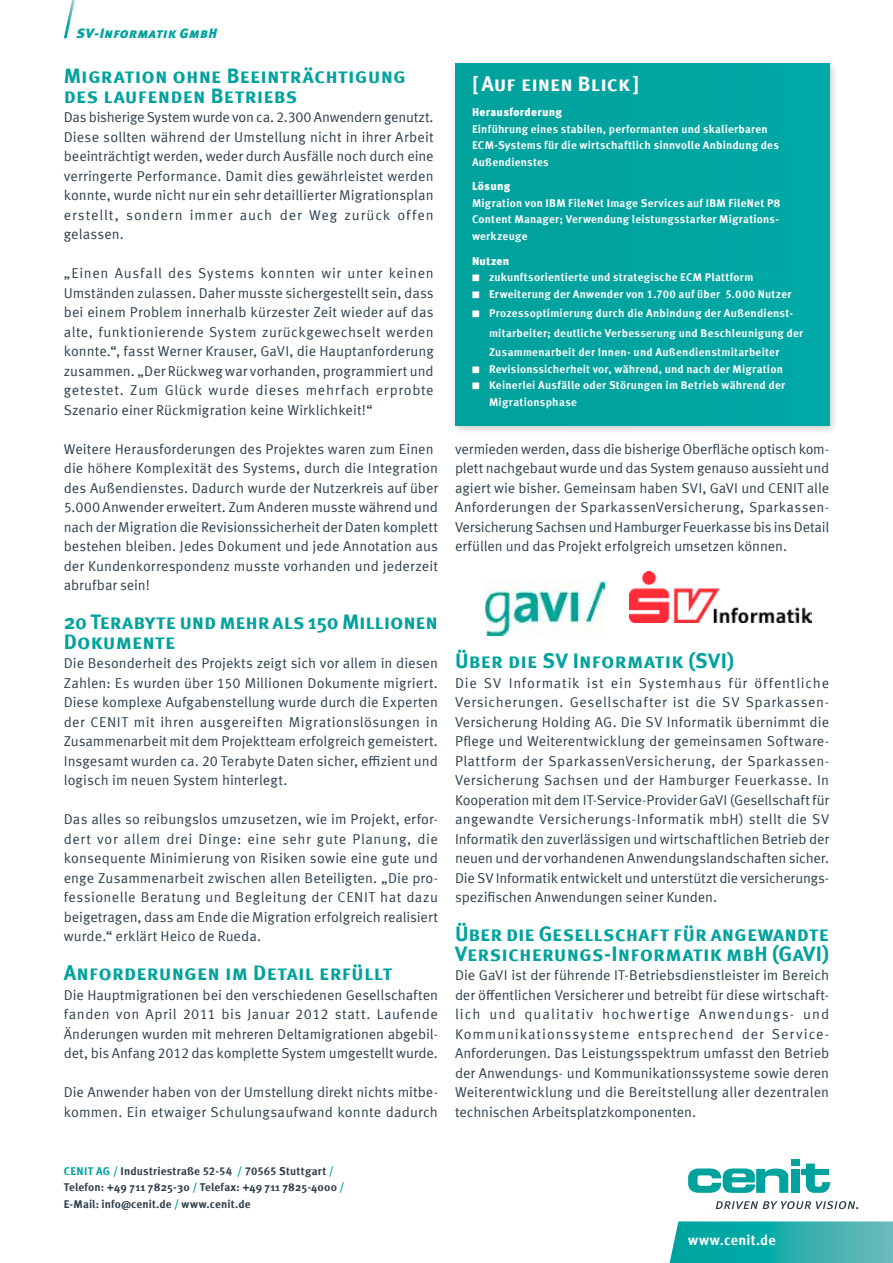
<style>
.page{position:relative;width:893px;height:1263px;background:#fff}
.page>*{position:absolute;margin:0;border:0;box-sizing:border-box;transform-origin:0 0}
.t1{font:700 21px/19.5px "Meta Sc Offc";letter-spacing:.005em;color:#00a29d}
.t2{font:700 21px "Meta Sc Offc";color:#fff}
.t3{font:14.25px/19.5px "Meta Offc Norm";color:#2d3e4b;text-align:justify}
.t4{font:700 14.25px "Meta Offc";letter-spacing:.015em;color:#fff}
.t5{font:italic 900 13.5px "Meta Sc Offc";letter-spacing:.035em;color:#00a29d}
.t6{font:700 11.25px/16.5px "Meta Offc";letter-spacing:.02em;color:#fff}
.t7{font:700 11.25px "Meta Offc";letter-spacing:.015em;color:#2d3e4b}
.t8{font:700 11.25px "Meta Sc Offc";letter-spacing:.015em;color:#2d3e4b}
.t9{font:900 11.25px "Meta Offc";letter-spacing:.025em;color:#fff}
.s1{font-family:"Meta Offc Norm";font-weight:400;font-size:9px}
.s2{font-family:"Meta Sc Offc";color:#00a29d}
.s3{color:#00a29d}
.s4{font-family:"Meta Offc"}
.s5{font-family:"Meta Offc";color:#00a29d}
</style>
<div class="page">
<svg style="left:64px;top:0;width:11px;height:38px"></svg>
<svg style="left:669px;top:1221px;width:224px;height:42px"></svg>
<div style="left:791px;top:1159px;width:9px;height:7px;background:#00a29d"></div>
<div style="left:791px;top:1169px;width:9px;height:24px;background:#00a29d"></div>
<svg style="left:688px;top:1168px;width:100px;height:25px"></svg>
<svg style="left:801px;top:1163px;width:29px;height:30px"></svg>
<svg style="left:716px;top:1201px;width:142px;height:8px"></svg>
<div style="left:451px;top:59px;width:388px;height:376px;background:#000;opacity:.2"></div>
<div style="left:455px;top:64px;width:374px;height:361px;background:#00a4a0"></div>
<img style="left:486px;top:581px;width:119px;height:55px">
<img style="left:630px;top:571px;width:181px;height:52px">
<p class="t5" style="left:77px;top:26px;width:142px">SV-Informatik GmbH</p>
<h1 class="t1" style="left:64px;top:67px;width:344px">Migration ohne Beeinträchtigung des laufenden Betriebs</h1>
<p class="t3" style="left:64px;top:108px;width:371px">Das bisherige System wurde von ca. 2.300 Anwendern genutzt.<br>Diese sollten während der Umstellung nicht in ihrer Arbeit beeinträchtigt werden, weder durch Ausfälle noch durch eine verringerte Performance. Damit dies gewährleistet werden konnte, wurde nicht nur ein sehr detaillierter Migrationsplan erstellt, sondern immer auch der Weg zurück offen gelassen.</p>
<p class="t3" style="left:64px;top:264px;width:371px">„Einen Ausfall des Systems konnten wir unter keinen Umständen zulassen. Daher musste sichergestellt sein, dass bei einem Problem innerhalb kürzester Zeit wieder auf das alte, funktionierende System zurückgewechselt werden konnte.“, fasst Werner Krauser, GaVI, die Hauptanforderung zusammen. „Der Rückweg war vorhanden, programmiert und getestet. Zum Glück wurde dieses mehrfach erprobte Szenario einer Rückmigration keine Wirklichkeit!“</p>
<p class="t3" style="left:64px;top:439px;width:376px;text-align:left">Weitere Herausforderungen des Projektes waren zum Einen die höhere Komplexität des Systems, durch die Integration des Außendienstes. Dadurch wurde der Nutzerkreis auf über 5.000 Anwender erweitert. Zum Anderen musste während und nach der Migration die Revisionssicherheit der Daten komplett bestehen bleiben. Jedes Dokument und jede Annotation aus der Kundenkorrespondenz musste vorhanden und jederzeit abrufbar sein!</p>
<h1 class="t1" style="left:64px;top:613px;width:376px">20 Terabyte und mehr als 150 Millionen<br>Dokumente</h1>
<p class="t3" style="left:64px;top:654px;width:376px">Die Besonderheit des Projekts zeigt sich vor allem in diesen Zahlen: Es wurden über 150 Millionen Dokumente migriert.<br>Diese komplexe Aufgabenstellung wurde durch die Experten der CENIT mit ihren ausgereiften Migrationslösungen in Zusammenarbeit mit dem Projektteam erfolgreich gemeistert.<br>Insgesamt wurden ca. 20 Terabyte Daten sicher, effizient und logisch im neuen System hinterlegt.</p>
<p class="t3" style="left:64px;top:810px;width:376px">Das alles so reibungslos umzusetzen, wie im Projekt, erfor&shy;dert vor allem drei Dinge: eine sehr gute Planung, die konsequente Minimierung von Risiken sowie eine gute und enge Zusammenarbeit zwischen allen Beteiligten. „Die pro&shy;fessionelle Beratung und Begleitung der CENIT hat dazu beigetragen, dass am Ende die Migration erfolgreich realisiert wurde.“ erklärt Heico de Rueda.</p>
<h1 class="t1" style="left:64px;top:964px;width:330px">Anforderungen im Detail erfüllt</h1>
<p class="t3" style="left:64px;top:985px;width:376px">Die Hauptmigrationen bei den verschiedenen Gesellschaften fanden von April 2011 bis Januar 2012 statt. Laufende Änderungen wurden mit mehreren Deltamigrationen abgebil&shy;det, bis Anfang 2012 das komplette System umgestellt wurde.</p>
<p class="t3" style="left:64px;top:1083px;width:376px">Die Anwender haben von der Umstellung direkt nichts mitbe&shy;kommen. Ein etwaiger Schulungsaufwand konnte dadurch</p>
<h1 class="t2" style="left:472px;top:71px;width:169px">[Auf einen Blick]</h1>
<p class="t9" style="left:472px;top:105px;width:91px">Herausforderung</p>
<p class="t6" style="left:472px;top:121px;width:308px">Einführung eines stabilen, performanten und skalierbaren<br>ECM-Systems für die wirtschaftlich sinnvolle Anbindung des<br>Außendienstes</p>
<p class="t9" style="left:472px;top:180px;width:40px">Lösung</p>
<p class="t6" style="left:472px;top:195px;width:310px;text-align:justify">Migration von IBM FileNet Image Services auf IBM FileNet P8<br>Content Manager; Verwendung leistungsstarker Migrations&shy;werkzeuge</p>
<p class="t9" style="left:472px;top:254px;width:39px">Nutzen</p>
<p class="t6" style="left:472px;top:269px;width:283px"><span class="s1">■</span> zukunftsorientierte und strategische ECM Plattform</p>
<p class="t6" style="left:472px;top:286px;width:321px"><span class="s1">■</span> Erweiterung der Anwender von 1.700 auf über 5.000 Nutzer</p>
<p class="t6" style="left:489px;top:304px;width:316px;line-height:19.5px;text-indent:-17px"><span class="s1">■</span> Prozessoptimierung durch die Anbindung der Außendienst&shy;mitarbeiter; deutliche Verbesserung und Beschleunigung der<br>Zusammenarbeit der Innen- und Außendienstmitarbeiter</p>
<p class="t6" style="left:472px;top:361px;width:312px"><span class="s1">■</span> Revisionssicherheit vor, während, und nach der Migration</p>
<p class="t6" style="left:489px;top:377px;width:298px;text-indent:-17px"><span class="s1">■</span> Keinerlei Ausfälle oder Störungen im Betrieb während der<br>Migrationsphase</p>
<p class="t3" style="left:455px;top:439px;width:376px">vermieden werden, dass die bisherige Oberfläche optisch kom&shy;plett nachgebaut wurde und das System genauso aussieht und agiert wie bisher. Gemeinsam haben SVI, GaVI und CENIT alle Anforderungen der SparkassenVersicherung, Sparkassen-Versicherung Sachsen und Hamburger Feuerkasse bis ins Detail erfüllen und das Projekt erfolgreich umsetzen können.</p>
<h1 class="t1" style="left:455px;top:652px;width:281px">Über die SV Informatik (SVI)</h1>
<p class="t3" style="left:455px;top:673px;width:376px">Die SV Informatik ist ein Systemhaus für öffentliche Versicherungen. Gesellschafter ist die SV Sparkassen-Versicherung Holding AG. Die SV Informatik übernimmt die Pflege und Weiterentwicklung der gemeinsamen Software-Plattform der SparkassenVersicherung, der Sparkassen-Versicherung Sachsen und der Hamburger Feuerkasse. In Kooperation mit dem IT-Service-Provider GaVI (Gesellschaft für angewandte Versicherungs-Informatik mbH) stellt die SV Informatik den zuverlässigen und wirtschaftlichen Betrieb der neuen und der vorhandenen Anwendungslandschaften sicher.<br>Die SV Informatik entwickelt und unterstützt die versicherungs&shy;spezifischen Anwendungen seiner Kunden.</p>
<h1 class="t1" style="left:455px;top:925px;width:376px">Über die Gesellschaft für angewandte<br>Versicherungs-Informatik mbH (GaVI)</h1>
<p class="t3" style="left:455px;top:966px;width:376px">Die GaVI ist der führende IT-Betriebsdienstleister im Bereich der öffentlichen Versicherer und betreibt für diese wirtschaft&shy;lich und qualitativ hochwertige Anwendungs- und Kommunikationssysteme entsprechend der Service-Anforderungen. Das Leistungsspektrum umfasst den Betrieb der Anwendungs- und Kommunikationssysteme sowie deren Weiterentwicklung und die Bereitstellung aller dezentralen technischen Arbeitsplatzkomponenten.</p>
<p class="t7" style="left:64px;top:1164px;width:272px"><span class="s2">CENIT AG /</span> Industriestraße 52-54 <span class="s3">/</span> 70565 Stuttgart <span class="s3">/</span></p>
<p class="t8" style="left:64px;top:1181px;width:282px"><span class="s4">Telefon:</span> +49 711 7825-30 <span class="s5">/</span> <span class="s4">Telefax:</span> +49 711 7825-4000 <span class="s5">/</span></p>
<p class="t7" style="left:64px;top:1197px;width:188px">E-Mail: info@cenit.de <span class="s3">/</span> www.cenit.de</p>
<p class="t4" style="left:688px;top:1232px;width:89px">www.cenit.de</p>
</div>
